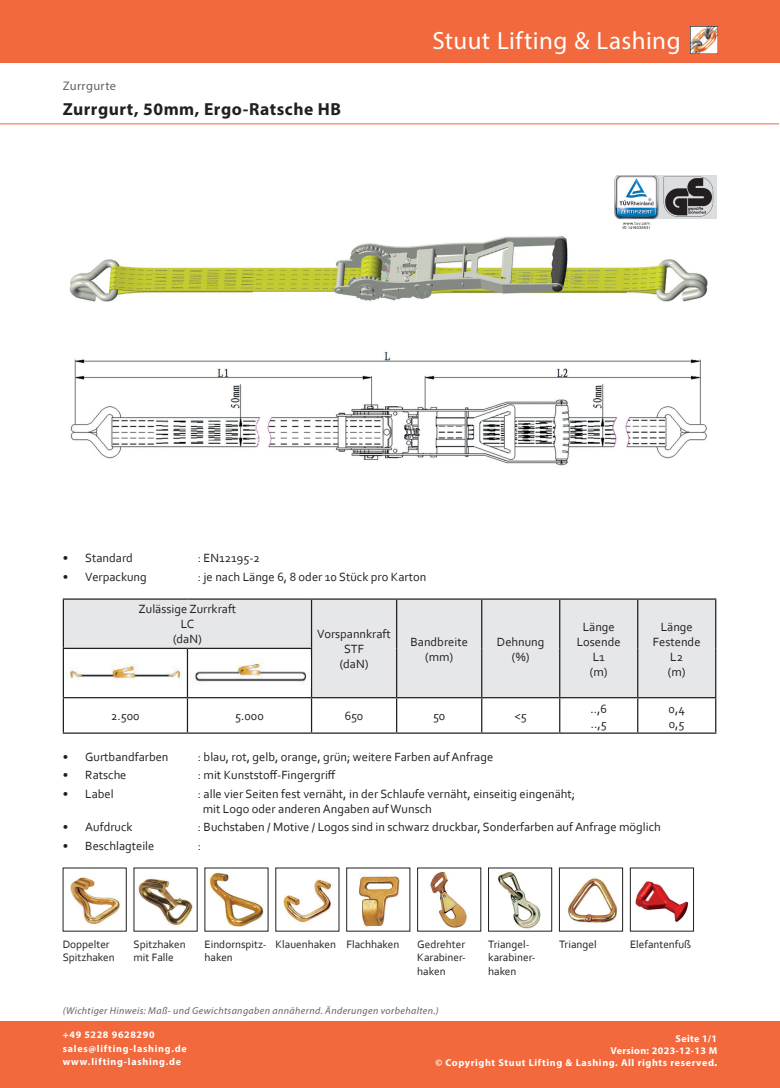
<style>
.page{position:relative;width:780px;height:1088px;background:#f2693d}
.page>*{position:absolute;margin:0;border:0;box-sizing:border-box;transform-origin:0 0}
.t1{font:25px "Myriad Pro";letter-spacing:.015em;color:#fff}
.t2{font:700 17.5px "Myriad Pro";letter-spacing:.03em;color:#231f20}
.t3{font:12.5px/15px "Corbel";color:#231f20;text-align:center}
.t4{font:12.5px "Myriad Pro";letter-spacing:.03em;color:#636366}
.t5{font:11.25px/13.5px "Corbel";color:#231f20}
.t6{font:700 10px/13.8px "Myriad Pro";letter-spacing:.06em;color:#fff}
.t7{font:italic 10px "Myriad Pro";letter-spacing:.035em;color:#636366}
.t8{font:700 10px "Myriad Pro";letter-spacing:.03em;color:#fff}
</style>
<div class="page">
<div style="left:0;top:63px;width:780px;height:957px;background:#fff"></div>
<hr style="left:0;top:124px;width:779px;height:1px;background:#f2693d">
<img style="left:690px;top:26px;width:27px;height:27px">
<img style="left:70px;top:877px;width:50px;height:48px">
<img style="left:635px;top:881px;width:54px;height:41px">
<img style="left:567px;top:878px;width:51px;height:45px">
<div style="left:559px;top:868px;width:64px;height:63px;border:1px solid #231f20"></div>
<img style="left:498px;top:871px;width:43px;height:58px">
<div style="left:488px;top:868px;width:64px;height:63px;border:1px solid #231f20"></div>
<img style="left:430px;top:871px;width:37px;height:57px">
<img style="left:358px;top:876px;width:42px;height:51px">
<img style="left:283px;top:879px;width:49px;height:44px">
<img style="left:209px;top:872px;width:55px;height:55px">
<img style="left:138px;top:878px;width:55px;height:48px">
<img style="left:69px;top:236px;width:639px;height:230px">
<img style="left:614px;top:175px;width:103px;height:54px">
<svg style="left:64px;top:600px;width:651px;height:97px;background:#e7e8ea"></svg>
<hr style="left:63px;top:598px;width:124px;height:2px;background:#231f20">
<hr style="left:63px;top:600px;width:1px;height:48px;background:#231f20">
<hr style="left:187px;top:598px;width:124px;height:2px;background:#231f20">
<hr style="left:311px;top:598px;width:85px;height:2px;background:#231f20">
<hr style="left:311px;top:600px;width:1px;height:48px;background:#231f20">
<hr style="left:396px;top:598px;width:85px;height:2px;background:#231f20">
<hr style="left:396px;top:600px;width:1px;height:48px;background:#231f20">
<hr style="left:481px;top:598px;width:78px;height:2px;background:#231f20">
<hr style="left:481px;top:600px;width:1px;height:48px;background:#231f20">
<hr style="left:559px;top:598px;width:78px;height:2px;background:#231f20">
<hr style="left:559px;top:600px;width:1px;height:48px;background:#231f20">
<hr style="left:637px;top:598px;width:79px;height:2px;background:#231f20">
<hr style="left:637px;top:600px;width:1px;height:48px;background:#231f20">
<hr style="left:715px;top:600px;width:1px;height:48px;background:#231f20">
<hr style="left:63px;top:648px;width:124px;height:1px;background:#231f20">
<hr style="left:63px;top:649px;width:1px;height:48px;background:#231f20">
<hr style="left:187px;top:648px;width:125px;height:1px;background:#231f20">
<hr style="left:187px;top:649px;width:1px;height:48px;background:#231f20">
<hr style="left:311px;top:649px;width:1px;height:48px;background:#231f20">
<hr style="left:396px;top:648px;width:1px;height:49px;background:#231f20">
<hr style="left:481px;top:648px;width:1px;height:49px;background:#231f20">
<hr style="left:559px;top:648px;width:1px;height:49px;background:#231f20">
<hr style="left:637px;top:648px;width:1px;height:49px;background:#231f20">
<hr style="left:715px;top:648px;width:1px;height:49px;background:#231f20">
<hr style="left:63px;top:697px;width:124px;height:1px;background:#231f20">
<hr style="left:63px;top:698px;width:1px;height:34px;background:#231f20">
<hr style="left:187px;top:697px;width:124px;height:1px;background:#231f20">
<hr style="left:187px;top:698px;width:1px;height:34px;background:#231f20">
<hr style="left:311px;top:697px;width:85px;height:1px;background:#231f20">
<hr style="left:311px;top:698px;width:1px;height:34px;background:#231f20">
<hr style="left:396px;top:697px;width:85px;height:1px;background:#231f20">
<hr style="left:396px;top:698px;width:1px;height:34px;background:#231f20">
<hr style="left:481px;top:697px;width:78px;height:1px;background:#231f20">
<hr style="left:481px;top:698px;width:1px;height:34px;background:#231f20">
<hr style="left:559px;top:697px;width:78px;height:1px;background:#231f20">
<hr style="left:559px;top:698px;width:1px;height:34px;background:#231f20">
<hr style="left:637px;top:697px;width:79px;height:1px;background:#231f20">
<hr style="left:637px;top:698px;width:1px;height:34px;background:#231f20">
<hr style="left:715px;top:698px;width:1px;height:34px;background:#231f20">
<hr style="left:63px;top:732px;width:124px;height:2px;background:#231f20">
<hr style="left:187px;top:732px;width:124px;height:2px;background:#231f20">
<hr style="left:311px;top:732px;width:85px;height:2px;background:#231f20">
<hr style="left:396px;top:732px;width:85px;height:2px;background:#231f20">
<hr style="left:481px;top:732px;width:78px;height:2px;background:#231f20">
<hr style="left:559px;top:732px;width:78px;height:2px;background:#231f20">
<hr style="left:637px;top:732px;width:79px;height:2px;background:#231f20">
<img style="left:66px;top:658px;width:118px;height:29px">
<img style="left:191px;top:658px;width:119px;height:29px">
<p class="t4" style="left:63px;top:78px;width:55px">Zurrgurte</p>
<p class="t2" style="left:63px;top:97px;width:280px">Zurrgurt, 50mm, Ergo-Ratsche HB</p>
<h1 class="t1" style="left:432px;top:25px;width:250px">Stuut Lifting &amp; Lashing</h1>
<p class="t3" style="left:63px;top:550px;width:72px">• Standard</p>
<p class="t3" style="left:198px;top:550px;width:64px">: EN12195-2</p>
<p class="t3" style="left:63px;top:569px;width:86px">• Verpackung</p>
<p class="t3" style="left:198px;top:569px;width:230px">: je nach Länge 6, 8 oder 10 Stück pro Karton</p>
<p class="t3" style="left:139px;top:601px;width:99px">Zulässige Zurrkraft<br>LC<br>(daN)</p>
<p class="t3" style="left:317px;top:626px;width:75px">Vorspannkraft<br>STF</p>
<p class="t3" style="left:340px;top:656px;width:30px">(daN)</p>
<p class="t3" style="left:410px;top:633px;width:59px">Bandbreite</p>
<p class="t3" style="left:425px;top:648px;width:29px">(mm)</p>
<p class="t3" style="left:497px;top:633px;width:49px">Dehnung (%)</p>
<p class="t3" style="left:576px;top:618px;width:45px">Länge<br>Losende<br>L1<br>(m)</p>
<p class="t3" style="left:653px;top:618px;width:49px">Länge<br>Festende<br>L2</p>
<p class="t3" style="left:668px;top:663px;width:19px">(m)</p>
<p class="t3" style="left:111px;top:708px;width:30px">2.500</p>
<p class="t3" style="left:235px;top:708px;width:30px">5.000</p>
<p class="t3" style="left:345px;top:708px;width:20px">650</p>
<p class="t3" style="left:433px;top:708px;width:14px">50</p>
<p class="t3" style="left:514px;top:708px;width:14px">&lt;5</p>
<p class="t3" style="left:590px;top:700px;width:18px;text-align:left">..,6 ..,5</p>
<p class="t3" style="left:668px;top:700px;width:18px">0,4</p>
<p class="t3" style="left:668px;top:715px;width:17px">0,5</p>
<p class="t3" style="left:63px;top:749px;width:107px">• Gurtbandfarben</p>
<p class="t3" style="left:198px;top:749px;width:297px">: blau, rot, gelb, orange, grün; weitere Farben auf Anfrage</p>
<p class="t3" style="left:63px;top:767px;width:65px">• Ratsche</p>
<p class="t3" style="left:198px;top:767px;width:139px">: mit Kunststoff-Fingergriff</p>
<p class="t3" style="left:63px;top:786px;width:52px">• Label</p>
<p class="t3" style="left:203px;top:786px;width:374px;text-align:left;text-indent:-5px">: alle vier Seiten fest vernäht, in der Schlaufe vernäht, einseitig eingenäht; mit Logo oder anderen Angaben auf Wunsch</p>
<p class="t3" style="left:63px;top:819px;width:71px">• Aufdruck</p>
<p class="t3" style="left:198px;top:819px;width:464px">: Buchstaben / Motive / Logos sind in schwarz druckbar, Sonderfarben auf Anfrage möglich</p>
<p class="t3" style="left:63px;top:838px;width:93px">• Beschlagteile</p>
<p class="t3" style="left:198px;top:838px;width:5px">:</p>
<p class="t5" style="left:63px;top:937px;width:48px">Doppelter</p>
<p class="t5" style="left:559px;top:937px;width:39px">Triangel</p>
<p class="t5" style="left:63px;top:950px;width:53px">Spitzhaken</p>
<p class="t5" style="left:134px;top:937px;width:53px">Spitzhaken mit Falle</p>
<p class="t5" style="left:204px;top:937px;width:63px">Eindornspitz&shy;haken</p>
<p class="t5" style="left:275px;top:937px;width:62px">Klauenhaken</p>
<p class="t5" style="left:346px;top:937px;width:54px">Flachhaken</p>
<p class="t5" style="left:417px;top:937px;width:50px;text-align:justify">Gedrehter Karabiner&shy;haken</p>
<p class="t5" style="left:488px;top:937px;width:49px">Triangel&shy;karabiner&shy;haken</p>
<p class="t7" style="left:63px;top:1004px;width:377px">(Wichtiger Hinweis: Maß- und Gewichtsangaben annähernd. Änderungen vorbehalten.)</p>
<p class="t5" style="left:630px;top:937px;width:63px">Elefantenfuß</p>
<p class="t6" style="left:63px;top:1027px;width:125px">+49 5228 9628290 sales@lifting-lashing.de www.lifting-lashing.de</p>
<p class="t6" style="left:675px;top:1031px;width:43px">Seite 1/1</p>
<p class="t8" style="left:610px;top:1043px;width:108px">Version: 2023-12-13 M</p>
<p class="t6" style="left:435px;top:1055px;width:283px">© Copyright Stuut Lifting &amp; Lashing. All rights reserved.</p>
</div>
